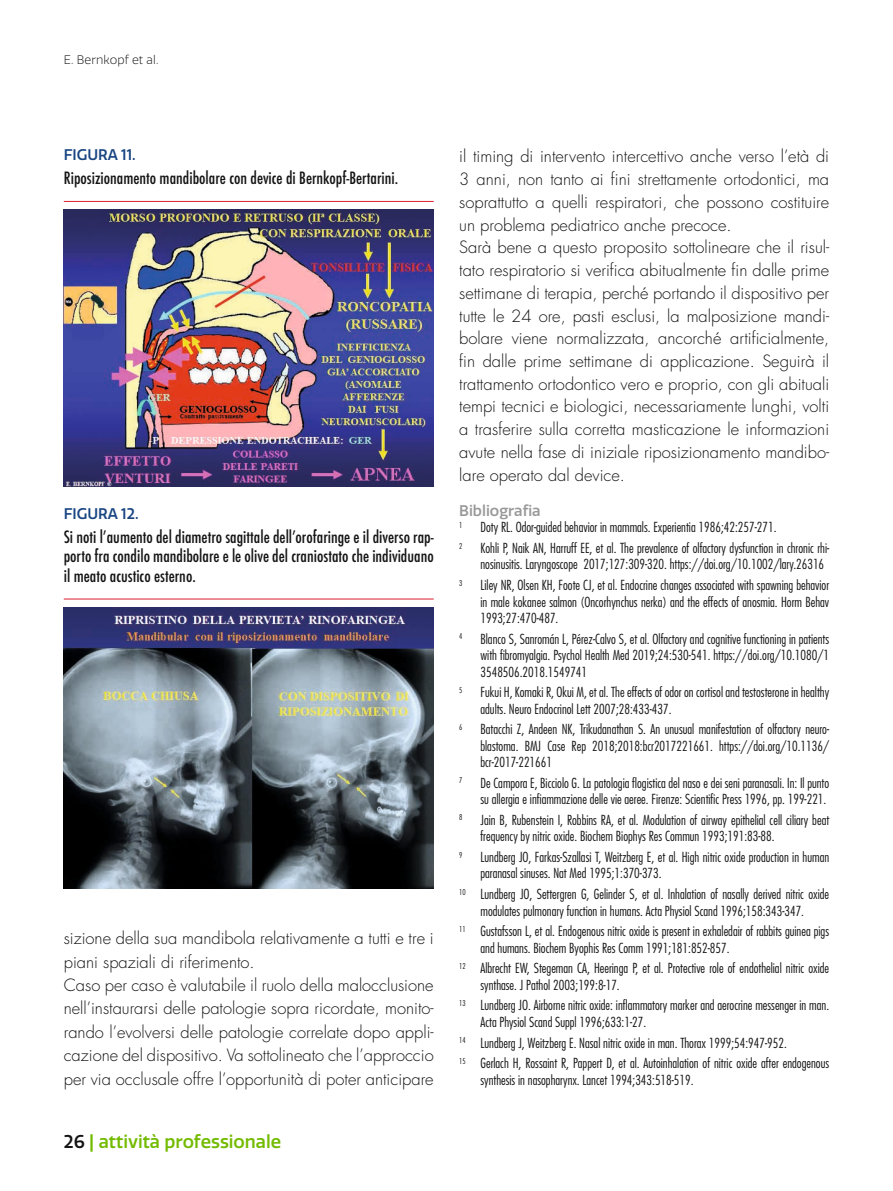
<style>
.page{position:relative;width:893px;height:1191px;background:#fff}
.page>*{position:absolute;margin:0;border:0;box-sizing:border-box;transform-origin:0 0}
.t1{font:500 18px "Quatro";color:#73bb00}
.t2{font:300 16.5px/22.6px "Futura Std";color:#131413}
.t3{font:500 condensed 16.5px/19.5px "Futura";color:#131413;text-align:justify}
.t4{font:500 15px "Quatro";color:#184582}
.t5{font:500 15px "Quatro";color:#999}
.t6{font:300 condensed 13.5px/16.4px "Futura Std";color:#131413}
.t7{font:300 12px "Quatro";letter-spacing:.01em;color:#131413}
.t8{font:300 condensed 7.8px "Futura Std";color:#131413}
.s1{color:#131413}
</style>
<div class="page">
<hr style="left:64px;top:201px;width:370px;height:1px;background:#db1d2b">
<hr style="left:64px;top:599px;width:370px;height:1px;background:#db1d2b">
<img style="left:64px;top:210px;width:370px;height:276px">
<img style="left:64px;top:607px;width:370px;height:281px">
<p class="t7" style="left:64px;top:53px;width:96px">E. Bernkopf et al.</p>
<p class="t4" style="left:64px;top:146px;width:73px">FIGURA 11.</p>
<p class="t3" style="left:64px;top:168px;width:336px">Riposizionamento mandibolare con device di Bernkopf-Bertarini.</p>
<p class="t4" style="left:64px;top:505px;width:76px">FIGURA 12.</p>
<p class="t3" style="left:64px;top:527px;width:371px">Si noti l’aumento del diametro sagittale dell’orofaringe e il diverso rap&shy;porto fra condilo mandibolare e le olive del craniostato che individuano il meato acustico esterno.</p>
<p class="t2" style="left:64px;top:927px;width:371px;line-height:23.4px">sizione della sua mandibola relativamente a tutti e tre i piani spaziali di riferimento.<br>Caso per caso è valutabile il ruolo della malocclusione nell’instaurarsi delle patologie sopra ricordate, monito‑ rando l’evolversi delle patologie correlate dopo appli‑ cazione del dispositivo. Va sottolineato che l’approccio per via occlusale offre l’opportunità di poter anticipare</p>
<h1 class="t1" style="left:64px;top:1131px;width:219px"><span class="s1">26</span> | attività professionale</h1>
<p class="t2" style="left:459px;top:146px;width:371px">il timing di intervento intercettivo anche verso l’età di 3 anni, non tanto ai fini strettamente ortodontici, ma soprattutto a quelli respiratori, che possono costituire un problema pediatrico anche precoce.<br>Sarà bene a questo proposito sottolineare che il risul‑ tato respiratorio si verifica abitualmente fin dalle prime settimane di terapia, perché portando il dispositivo per tutte le 24 ore, pasti esclusi, la malposizione mandi‑ bolare viene normalizzata, ancorché artificialmente, fin dalle prime settimane di applicazione. Seguirà il trattamento ortodontico vero e proprio, con gli abituali tempi tecnici e biologici, necessariamente lunghi, volti a trasferire sulla corretta masticazione le informazioni avute nella fase di iniziale riposizionamento mandibo‑ lare operato dal device.</p>
<p class="t5" style="left:459px;top:502px;width:83px">Bibliografia</p>
<p class="t8" style="left:459px;top:520px;width:5px">1</p>
<p class="t6" style="left:480px;top:519px;width:297px">Doty RL. Odor-guided behavior in mammals. Experientia 1986;42:257-271.</p>
<p class="t8" style="left:459px;top:541px;width:5px">2</p>
<p class="t6" style="left:480px;top:540px;width:350px">Kohli P, Naik AN, Harruff EE, et al. The prevalence of olfactory dysfunction in chronic rhi&shy;nosinusitis. Laryngoscope 2017;127:309-320. https://doi.org/10.1002/lary.26316</p>
<p class="t8" style="left:459px;top:578px;width:5px">3</p>
<p class="t6" style="left:480px;top:577px;width:350px;text-align:justify">Liley NR, Olsen KH, Foote CJ, et al. Endocrine changes associated with spawning behavior in male kokanee salmon (Oncorhynchus nerka) and the effects of anosmia. Horm Behav 1993;27:470-487.</p>
<p class="t8" style="left:459px;top:631px;width:5px">4</p>
<p class="t6" style="left:480px;top:630px;width:350px;text-align:justify">Blanco S, Sanromán L, Pérez-Calvo S, et al. Olfactory and cognitive functioning in patients with fibromyalgia. Psychol Health Med 2019;24:530-541. https://doi.org/10.1080/1<br>3548506.2018.1549741</p>
<p class="t8" style="left:459px;top:685px;width:5px">5</p>
<p class="t6" style="left:480px;top:684px;width:350px">Fukui H, Komaki R, Okui M, et al. The effects of odor on cortisol and testosterone in healthy adults. Neuro Endocrinol Lett 2007;28:433-437.</p>
<p class="t8" style="left:459px;top:722px;width:5px">6</p>
<p class="t6" style="left:480px;top:721px;width:350px;text-align:justify">Batacchi Z, Andeen NK, Trikudanathan S. An unusual manifestation of olfactory neuro&shy;blastoma. BMJ Case Rep 2018;2018:bcr2017221661. https://doi.org/10.1136/ bcr-2017-221661</p>
<p class="t8" style="left:459px;top:776px;width:5px">7</p>
<p class="t6" style="left:480px;top:774px;width:350px">De Campora E, Bicciolo G. La patologia flogistica del naso e dei seni paranasali. In: Il punto su allergia e infiammazione delle vie aeree. Firenze: Scientific Press 1996, pp. 199-221.</p>
<p class="t8" style="left:459px;top:813px;width:5px">8</p>
<p class="t6" style="left:480px;top:811px;width:350px">Jain B, Rubenstein I, Robbins RA, et al. Modulation of airway epithelial cell ciliary beat frequency by nitric oxide. Biochem Biophys Res Commun 1993;191:83-88.</p>
<p class="t8" style="left:459px;top:850px;width:5px">9</p>
<p class="t6" style="left:480px;top:849px;width:350px">Lundberg JO, Farkas-Szallasi T, Weitzberg E, et al. High nitric oxide production in human paranasal sinuses. Nat Med 1995;1:370-373.</p>
<p class="t6" style="left:459px;top:886px;width:371px;text-align:center"><sup>10</sup> Lundberg JO, Settergren G, Gelinder S, et al. Inhalation of nasally derived nitric oxide modulates pulmonary function in humans. Acta Physiol Scand 1996;158:343-347.</p>
<p class="t6" style="left:480px;top:923px;width:350px;text-indent:-21px"><sup>11</sup> Gustafsson L, et al. Endogenous nitric oxide is present in exhaledair of rabbits guinea pigs and humans. Biochem Byophis Res Comm 1991;181:852-857.</p>
<p class="t6" style="left:480px;top:960px;width:350px;text-indent:-21px"><sup>12</sup> Albrecht EW, Stegeman CA, Heeringa P, et al. Protective role of endothelial nitric oxide synthase. J Pathol 2003;199:8-17.</p>
<p class="t6" style="left:480px;top:997px;width:350px;text-indent:-21px"><sup>13</sup> Lundberg JO. Airborne nitric oxide: inflammatory marker and aerocrine messenger in man.<br>Acta Physiol Scand Suppl 1996;633:1-27.</p>
<p class="t6" style="left:459px;top:1032px;width:371px;line-height:20.7px"><sup>14</sup> Lundberg J, Weitzberg E. Nasal nitric oxide in man. Thorax 1999;54:947-952.<br><sup>15</sup> Gerlach H, Rossaint R, Pappert D, et al. Autoinhalation of nitric oxide after endogenous</p>
<p class="t6" style="left:480px;top:1071px;width:215px">synthesis in nasopharynx. Lancet 1994;343:518-519.</p>
</div>
